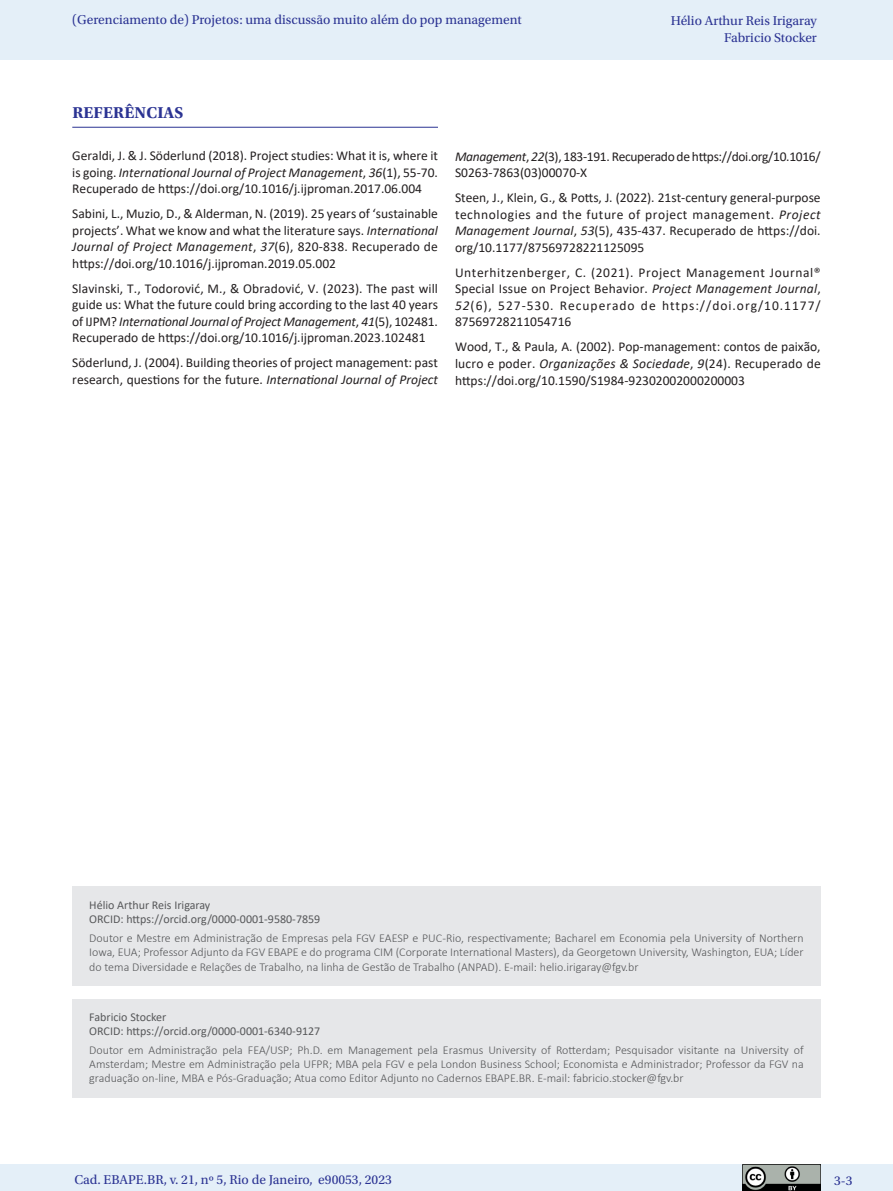
<style>
.page{position:relative;width:893px;height:1191px;background:#fff}
.page>*{position:absolute;margin:0;border:0;box-sizing:border-box;transform-origin:0 0}
._07_1_sub_1{font:700 16.5px "Utopia Std";letter-spacing:.01em;color:#2b3393}
.Referencias{font:13.5px/16.5px "Calibri";color:#231f20;text-align:justify}
.t1{font:13.5px/16.5px "Utopia Std";color:#2b3393;text-align:right}
.Referencias-2{font:13.5px/16.5px "Calibri";letter-spacing:-.025em;color:#231f20}
._06_3_nota_de_fim_autor{font:300 12px/14.4px "Calibri";color:#57585a;text-align:justify}
._06_3_nota_de_fim_autor-2{font:12px "Calibri";color:#57585a}
.s1{font-style:italic}
</style>
<div class="page">
<div style="left:0;top:0;width:893px;height:60px;background:#e4eff8"></div>
<div style="left:0;top:1164px;width:893px;height:27px;background:#e4eff8"></div>
<img style="left:743px;top:1164px;width:78px;height:27px">
<hr style="left:72px;top:127px;width:366px;height:1px;background:#2b3393">
<div style="left:72px;top:885px;width:749px;height:212px;background:#e6e7e9"></div>
<div style="left:72px;top:986px;width:751px;height:13px;background:#fff"></div>
<p class="t1" style="left:72px;top:11px;width:451px">(Gerenciamento de) Projetos: uma discussão muito além do pop management</p>
<p class="t1" style="left:671px;top:13px;width:148px">Hélio Arthur Reis Irigaray<br>Fabricio Stocker</p>
<p class="_07_1_sub_1" style="left:72px;top:103px;width:113px">REFERÊNCIAS</p>
<p class="Referencias" style="left:72px;top:147px;width:367px">Geraldi, J. &amp; J. Söderlund (2018). Project studies: What it is, where it is going. <span class="s1">International Journal of Project Management</span>, <span class="s1">36</span>(1), 55-70.<br>Recuperado de https://doi.org/10.1016/j.ijproman.2017.06.004</p>
<p class="Referencias" style="left:72px;top:205px;width:367px">Sabini, L., Muzio, D., &amp; Alderman, N. (2019). 25 years of ‘sustainable projects’. What we know and what the literature says. <span class="s1">International Journal of Project Management</span>, <span class="s1">37</span>(6), 820-838. Recuperado de https://doi.org/10.1016/j.ijproman.2019.05.002</p>
<p class="Referencias" style="left:72px;top:280px;width:367px">Slavinski, T., Todorović, M., &amp; Obradović, V. (2023). The past will guide us: What the future could bring according to the last 40 years of IJPM? <span class="s1">International Journal of Project Management</span>, <span class="s1">41</span>(5), 102481.<br>Recuperado de https://doi.org/10.1016/j.ijproman.2023.102481</p>
<p class="Referencias" style="left:72px;top:354px;width:367px">Söderlund, J. (2004). Building theories of project management: past research, questions for the future. <span class="s1">International Journal of Project</span></p>
<p class="Referencias-2" style="left:455px;top:148px;width:367px"><span class="s1">Management</span>, <span class="s1">22</span>(3), 183-191. Recuperado de https://doi.org/10.1016/<br>S0263-7863(03)00070-X</p>
<p class="Referencias" style="left:455px;top:189px;width:367px">Steen, J., Klein, G., &amp; Potts, J. (2022). 21st-century general-purpose technologies and the future of project management. <span class="s1">Project Management Journal</span>, <span class="s1">53</span>(5), 435-437. Recuperado de https://doi. org/10.1177/87569728221125095</p>
<p class="Referencias" style="left:455px;top:264px;width:367px">Unterhitzenberger, C. (2021). Project Management Journal® Special Issue on Project Behavior. <span class="s1">Project Management Journal</span>, <span class="s1">52</span>(6), 527-530. Recuperado de https://doi.org/10.1177/ 87569728211054716</p>
<p class="Referencias" style="left:455px;top:338px;width:367px">Wood, T., &amp; Paula, A. (2002). Pop-management: contos de paixão, lucro e poder. <span class="s1">Organizações &amp; Sociedade</span>, <span class="s1">9</span>(24). Recuperado de https://doi.org/10.1590/S1984-92302002000200003</p>
<p class="_06_3_nota_de_fim_autor-2" style="left:89px;top:896px;width:123px">Hélio Arthur Reis Irigaray</p>
<p class="_06_3_nota_de_fim_autor-2" style="left:89px;top:911px;width:233px">ORCID: https://orcid.org/0000-0001-9580-7859</p>
<p class="_06_3_nota_de_fim_autor" style="left:89px;top:930px;width:716px">Doutor e Mestre em Administração de Empresas pela FGV EAESP e PUC-Rio, respectivamente; Bacharel em Economia pela University of Northern Iowa, EUA; Professor Adjunto da FGV EBAPE e do programa CIM (Corporate International Masters), da Georgetown University, Washington, EUA; Líder do tema Diversidade e Relações de Trabalho, na linha de Gestão de Trabalho (ANPAD). E-mail: helio.irigaray@fgv.br</p>
<p class="_06_3_nota_de_fim_autor-2" style="left:89px;top:1008px;width:79px">Fabricio Stocker</p>
<p class="_06_3_nota_de_fim_autor-2" style="left:89px;top:1022px;width:233px">ORCID: https://orcid.org/0000-0001-6340-9127</p>
<p class="_06_3_nota_de_fim_autor" style="left:89px;top:1042px;width:716px">Doutor em Administração pela FEA/USP; Ph.D. em Management pela Erasmus University of Rotterdam; Pesquisador visitante na University of Amsterdam; Mestre em Administração pela UFPR; MBA pela FGV e pela London Business School; Economista e Administrador; Professor da FGV na graduação on-line, MBA e Pós-Graduação; Atua como Editor Adjunto no Cadernos EBAPE.BR. E-mail: fabricio.stocker@fgv.br</p>
<p class="t1" style="left:74px;top:1171px;width:319px">Cad. EBAPE.BR, v. 21, nº 5, Rio de Janeiro, e90053, 2023</p>
<p class="t1" style="left:834px;top:1172px;width:20px">3-3</p>
</div>
